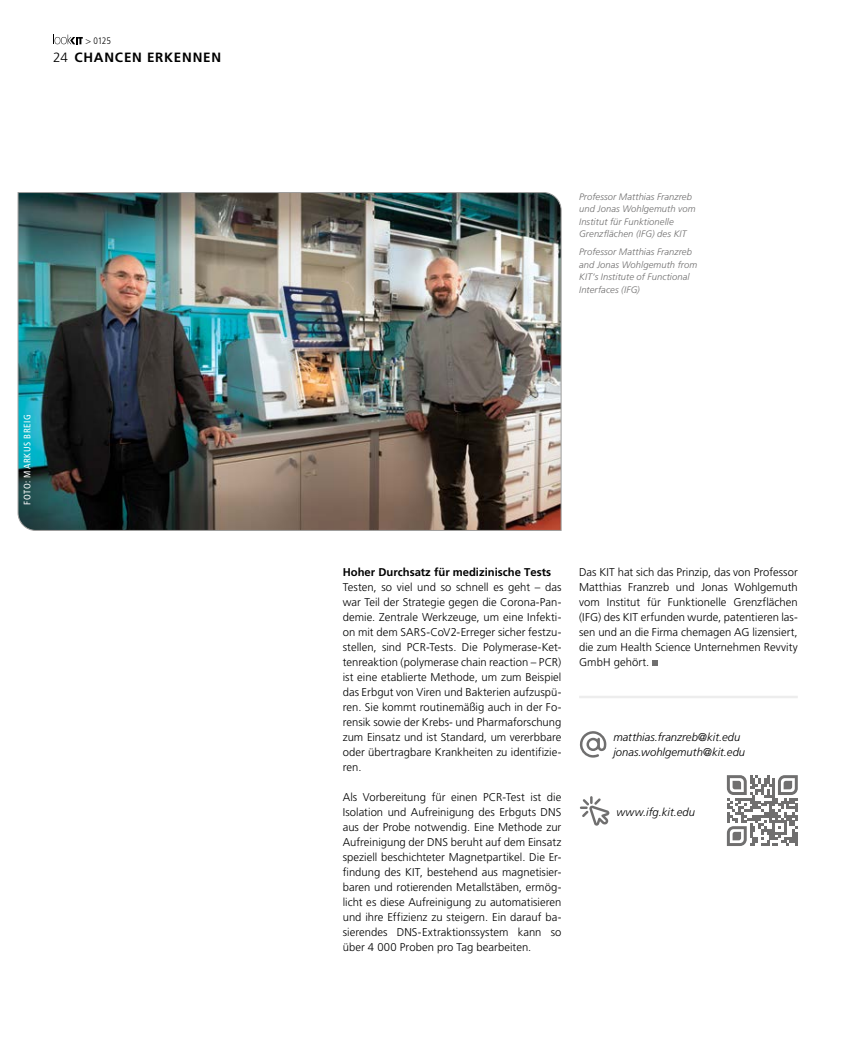
<style>
.page{position:relative;width:851px;height:1063px;background:#fff}
.page>*{position:absolute;margin:0;border:0;box-sizing:border-box;transform-origin:0 0}
.t1{font:700 13.5px "Frutiger";letter-spacing:.055em;color:#000}
._5__Fließtext_DE{font:300 11.25px/15px "Frutiger";letter-spacing:.005em;color:#000;text-align:justify}
._5__Fließtext_DE-2{font:italic 300 11.25px "Frutiger";color:#000}
._5__Zwischenheadline_DE_-_Bold{font:700 11.25px "Frutiger";color:#000}
._7__BU_DE_schwarz{font:italic 300 9.38px/12.5px "Frutiger";letter-spacing:.01em;color:#706f6f}
.t2{font:condensed 9.38px "Frutiger";letter-spacing:.07em;color:#fff}
.t3{font:300 condensed 9.38px "Frutiger";color:#000}
.s1{font-weight:300}
</style>
<div class="page">
<img style="left:17px;top:192px;width:544px;height:339px">
<svg style="left:652px;top:660px;width:5px;height:6px"></svg>
<hr style="left:579px;top:696px;width:218px;height:2px;background:#ededed">
<svg style="left:579px;top:731px;width:27px;height:27px"></svg>
<svg style="left:580px;top:796px;width:29px;height:30px"></svg>
<svg style="left:726px;top:775px;width:71px;height:71px"></svg>
<svg style="left:53px;top:35px;width:30px;height:9px"></svg>
<p class="t3" style="left:86px;top:36px;width:27px">&gt; 0125</p>
<p class="t1" style="left:53px;top:49px;width:169px"><span class="s1">24</span> CHANCEN ERKENNEN</p>
<p class="t2" style="left:22px;top:505px;width:93px;rotate:-90deg">FOTO: MARKUS BREIG</p>
<p class="_7__BU_DE_schwarz" style="left:579px;top:190px;width:118px">Professor Matthias Franzreb und Jonas Wohlgemuth vom<br>Institut für Funktionelle<br>Grenzflächen (IFG) des KIT</p>
<p class="_7__BU_DE_schwarz" style="left:579px;top:246px;width:120px">Professor Matthias Franzreb and Jonas Wohlgemuth from<br>KIT‘s Institute of Functional<br>Interfaces (IFG)</p>
<p class="_5__Zwischenheadline_DE_-_Bold" style="left:343px;top:565px;width:210px">Hoher Durchsatz für medizinische Tests</p>
<p class="_5__Fließtext_DE" style="left:343px;top:579px;width:220px">Testen, so viel und so schnell es geht – das war Teil der Strategie gegen die Corona-Pan&shy;demie. Zentrale Werkzeuge, um eine Infekti&shy;on mit dem SARS-CoV2-Erreger sicher festzu&shy;stellen, sind PCR-Tests. Die Polymerase-Ket&shy;tenreaktion (polymerase chain reaction – PCR) ist eine etablierte Methode, um zum Beispiel das Erbgut von Viren und Bakterien aufzuspü&shy;ren. Sie kommt routinemäßig auch in der Fo&shy;rensik sowie der Krebs- und Pharmaforschung zum Einsatz und ist Standard, um vererbbare oder übertragbare Krankheiten zu identifizie&shy;ren.</p>
<p class="_5__Fließtext_DE" style="left:343px;top:789px;width:220px">Als Vorbereitung für einen PCR-Test ist die Isolation und Aufreinigung des Erbguts DNS aus der Probe notwendig. Eine Methode zur Aufreinigung der DNS beruht auf dem Einsatz speziell beschichteter Magnetpartikel. Die Er&shy;findung des KIT, bestehend aus magnetisier&shy;baren und rotierenden Metallstäben, ermög&shy;licht es diese Aufreinigung zu automatisieren und ihre Effizienz zu steigern. Ein darauf ba&shy;sierendes DNS-Extraktionssystem kann so über 4 000 Proben pro Tag bearbeiten.</p>
<p class="_5__Fließtext_DE" style="left:579px;top:564px;width:220px">Das KIT hat sich das Prinzip, das von Professor Matthias Franzreb und Jonas Wohlgemuth vom Institut für Funktionelle Grenzflächen (IFG) des KIT erfunden wurde, patentieren las&shy;sen und an die Firma chemagen AG lizensiert, die zum Health Science Unternehmen Revvity GmbH gehört.</p>
<p class="_5__Fließtext_DE-2" style="left:613px;top:730px;width:128px">matthias.franzreb@kit.edu</p>
<p class="_5__Fließtext_DE-2" style="left:613px;top:745px;width:133px">jonas.wohlgemuth@kit.edu</p>
<p class="_5__Fließtext_DE-2" style="left:616px;top:805px;width:80px">www.ifg.kit.edu</p>
</div>
